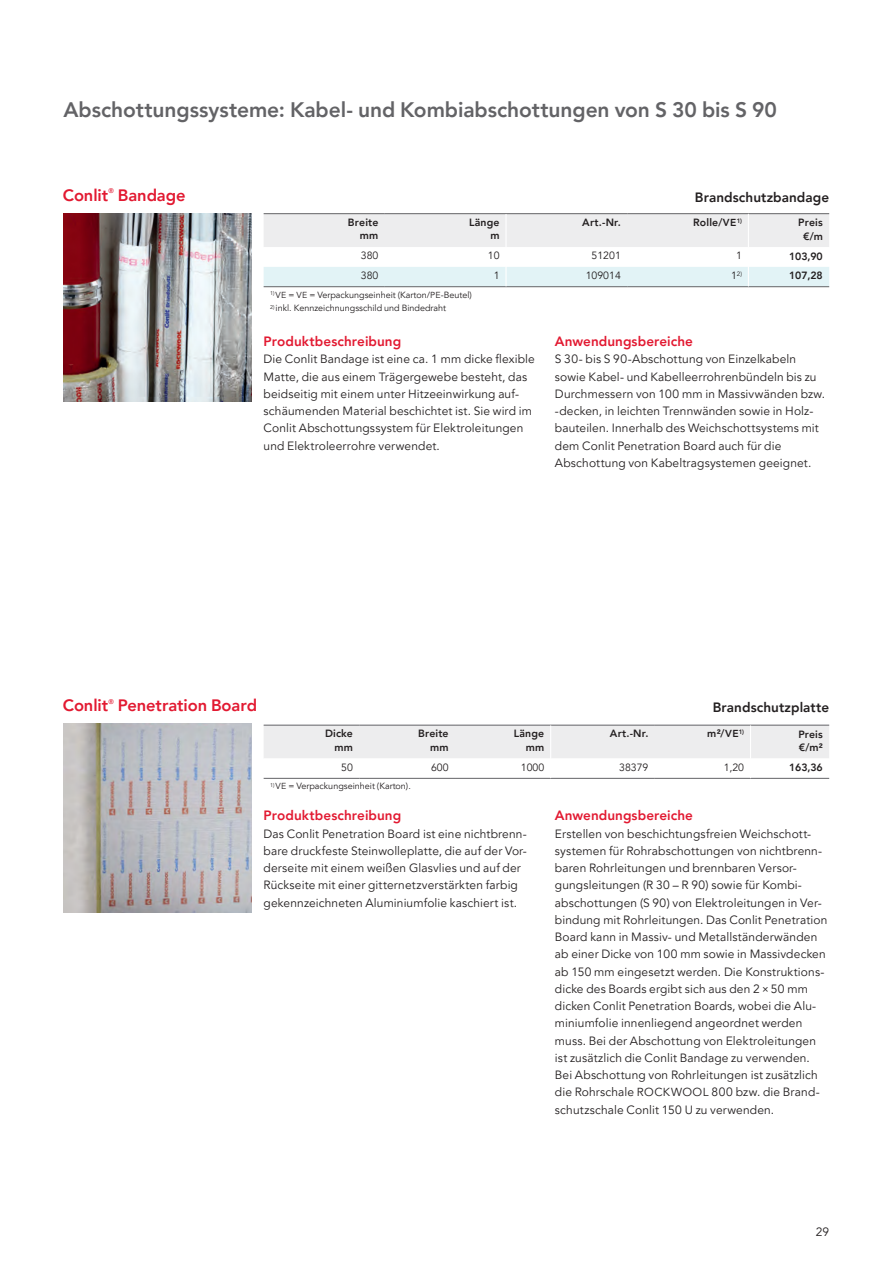
<style>
.page{position:relative;width:893px;height:1263px;background:#fff}
.page>*{position:absolute;margin:0;border:0;box-sizing:border-box;transform-origin:0 0}
.t1{font:800 21px "Avenir LT Pro";letter-spacing:-.005em;color:#636366}
.t2{font:800 16.5px "Avenir LT Pro";letter-spacing:-.005em;color:#e21931}
.t3{font:800 13.5px "Avenir LT Pro";letter-spacing:.005em;color:#e21931}
.t4{font:800 13.5px "Avenir LT Pro";letter-spacing:.005em;color:#231f20}
.t5{font:12px/17.2px "Avenir LT Pro";letter-spacing:.01em;color:#231f20}
.t6{font:800 10.5px/13.5px "Avenir LT Pro";letter-spacing:.015em;color:#231f20;text-align:right}
.t7{font:10.5px "Avenir LT Pro";color:#231f20}
.t8{font:800 10.5px/19.8px "Avenir LT Pro";letter-spacing:-.01em;color:#231f20}
.t9{font:9px "Avenir LT Pro";color:#231f20}
.t10{font:500 6.75px "Avenir LT Pro";color:#e21931}
.t11{font:6.3px "Avenir LT Pro";color:#231f20}
.s1{font-size:10.2px}
.s2{font-size:10.5px}
.s3{font-size:8.7px}
.s4{font-size:11.7px}
</style>
<div class="page">
<hr style="left:264px;top:213px;width:121px;height:1px;background:#636366">
<hr style="left:385px;top:213px;width:121px;height:1px;background:#636366">
<hr style="left:506px;top:213px;width:121px;height:1px;background:#636366">
<hr style="left:627px;top:213px;width:121px;height:1px;background:#636366">
<hr style="left:748px;top:213px;width:81px;height:1px;background:#636366">
<svg style="left:264px;top:214px;width:565px;height:74px"></svg>
<img style="left:64px;top:724px;width:188px;height:188px">
<hr style="left:264px;top:778px;width:95px;height:1px;background:#636366">
<hr style="left:359px;top:778px;width:96px;height:1px;background:#636366">
<hr style="left:455px;top:778px;width:96px;height:1px;background:#636366">
<hr style="left:551px;top:778px;width:104px;height:1px;background:#636366">
<hr style="left:655px;top:778px;width:95px;height:1px;background:#636366">
<hr style="left:750px;top:778px;width:79px;height:1px;background:#636366">
<svg style="left:264px;top:725px;width:565px;height:53px"></svg>
<img style="left:64px;top:214px;width:188px;height:188px">
<h1 class="t1" style="left:63px;top:97px;width:715px">Abschottungssysteme: Kabel- und Kombiabschottungen von S 30 bis S 90</h1>
<h2 class="t2" style="left:63px;top:185px;width:47px">Conlit</h2>
<p class="t10" style="left:109px;top:187px;width:7px">®</p>
<h2 class="t2" style="left:118px;top:185px;width:69px">Bandage</h2>
<p class="t4" style="left:695px;top:189px;width:136px">Brandschutzbandage</p>
<p class="t6" style="left:348px;top:216px;width:32px">Breite mm</p>
<p class="t6" style="left:469px;top:216px;width:32px">Länge m</p>
<p class="t6" style="left:582px;top:216px;width:40px">Art.-Nr.</p>
<p class="t6" style="left:693px;top:216px;width:50px">Rolle/<span class="s1">VE</span><sup>1)</sup></p>
<p class="t7" style="left:361px;top:249px;width:19px">380</p>
<p class="t7" style="left:488px;top:249px;width:13px">10</p>
<p class="t7" style="left:592px;top:249px;width:31px">51201</p>
<p class="t7" style="left:736px;top:249px;width:7px">1</p>
<p class="t7" style="left:361px;top:269px;width:19px">380</p>
<p class="t7" style="left:494px;top:269px;width:7px">1</p>
<p class="t7" style="left:586px;top:269px;width:37px">109014</p>
<p class="t11" style="left:731px;top:270px;width:12px"><span class="s2">1</span>2)</p>
<p class="t9" style="left:270px;top:289px;width:203px"><sup>1)</sup> <span class="s3">VE</span> = <span class="s3">VE</span> = Verpackungseinheit (Karton/<span class="s3">PE</span>-Beutel)</p>
<p class="t9" style="left:270px;top:303px;width:178px"><sup>2)</sup> inkl. Kennzeichnungsschild und Bindedraht</p>
<p class="t6" style="left:798px;top:216px;width:26px;text-align:center">Preis €/m</p>
<p class="t8" style="left:789px;top:246px;width:35px">103,90<br>107,28</p>
<p class="t3" style="left:264px;top:333px;width:139px">Produktbeschreibung</p>
<p class="t5" style="left:264px;top:351px;width:273px">Die Conlit Bandage ist eine ca. 1 mm dicke flexible Matte, die aus einem Trägergewebe besteht, das beidseitig mit einem unter Hitzeeinwirkung auf&shy;schäumenden Material beschichtet ist. Sie wird im Conlit Abschottungssystem für Elektroleitungen und Elektroleerrohre verwendet.</p>
<p class="t3" style="left:555px;top:333px;width:140px">Anwendungsbereiche</p>
<p class="t5" style="left:555px;top:351px;width:272px">S 30- bis S 90-Abschottung von Einzelkabeln sowie Kabel- und Kabelleerrohrenbündeln bis zu Durchmessern von 100 mm in Massivwänden bzw. -decken, in leichten Trennwänden sowie in Holz&shy;bauteilen. Innerhalb des Weichschottsystems mit dem Conlit Penetration Board auch für die Abschottung von Kabeltragsystemen geeignet.</p>
<h2 class="t2" style="left:63px;top:696px;width:47px">Conlit</h2>
<p class="t10" style="left:109px;top:697px;width:7px">®</p>
<h2 class="t2" style="left:118px;top:696px;width:141px">Penetration Board</h2>
<p class="t4" style="left:713px;top:699px;width:118px">Brandschutzplatte</p>
<p class="t6" style="left:325px;top:727px;width:29px">Dicke mm</p>
<p class="t6" style="left:418px;top:727px;width:32px">Breite mm</p>
<p class="t6" style="left:514px;top:727px;width:32px">Länge mm</p>
<p class="t6" style="left:610px;top:727px;width:40px">Art.-Nr.</p>
<p class="t6" style="left:707px;top:727px;width:38px">m²/<span class="s1">VE</span><sup>1)</sup></p>
<p class="t7" style="left:341px;top:761px;width:13px">50</p>
<p class="t7" style="left:431px;top:761px;width:19px">600</p>
<p class="t7" style="left:521px;top:761px;width:25px">1000</p>
<p class="t7" style="left:619px;top:761px;width:31px">38379</p>
<p class="t7" style="left:724px;top:761px;width:22px">1,20</p>
<p class="t9" style="left:270px;top:781px;width:142px"><sup>1)</sup> <span class="s3">VE</span> = Verpackungseinheit (Karton).</p>
<p class="t6" style="left:798px;top:727px;width:26px;text-align:left">Preis €/m²</p>
<p class="t6" style="left:789px;top:761px;width:35px">163,36</p>
<p class="t3" style="left:264px;top:808px;width:139px">Produktbeschreibung</p>
<p class="t5" style="left:264px;top:825px;width:265px">Das Conlit Penetration Board ist eine nichtbrenn&shy;bare druckfeste Steinwolleplatte, die auf der Vor&shy;derseite mit einem weißen Glasvlies und auf der Rückseite mit einer gitternetzverstärkten farbig gekennzeichneten Aluminiumfolie kaschiert ist.</p>
<p class="t3" style="left:555px;top:808px;width:140px">Anwendungsbereiche</p>
<p class="t5" style="left:555px;top:825px;width:274px">Erstellen von beschichtungsfreien Weichschott&shy;systemen für Rohrabschottungen von nichtbrenn&shy;baren Rohrleitungen und brennbaren Versor&shy;gungsleitungen (R 30 – R 90) sowie für Kombi&shy;abschottungen (S 90) von Elektroleitungen in Ver&shy;bindung mit Rohrleitungen. Das Conlit Penetration Board kann in Massiv- und Metallständerwänden ab einer Dicke von 100 mm sowie in Massivdecken ab 150 mm eingesetzt werden. Die Konstruktions&shy;dicke des Boards ergibt sich aus den 2×50 mm dicken Conlit Penetration Boards, wobei die Alu&shy;miniumfolie innenliegend angeordnet werden muss. Bei der Abschottung von Elektroleitungen ist zusätzlich die Conlit Bandage zu verwenden.<br>Bei Abschottung von Rohrleitungen ist zusätzlich die Rohrschale <span class="s4">ROCKWOOL</span> 800 bzw. die Brand&shy;schutzschale Conlit 150 U zu verwenden.</p>
<p class="t5" style="left:816px;top:1223px;width:15px">29</p>
</div>
